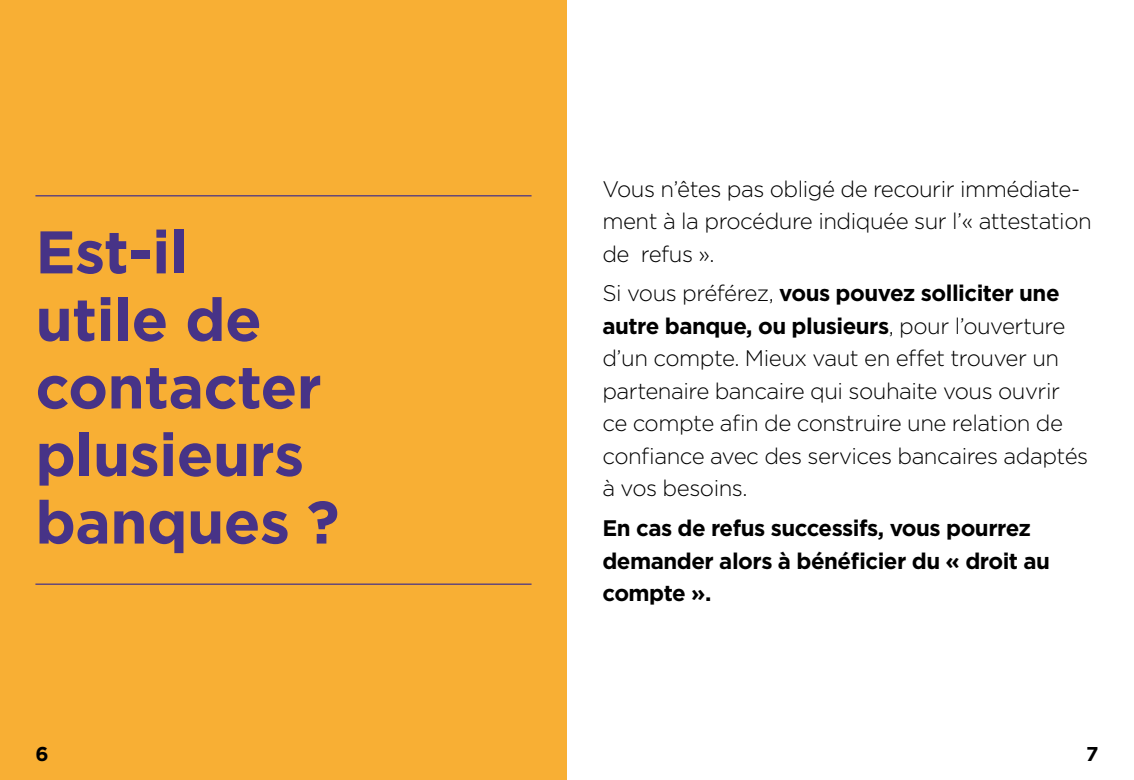
<style>
.page{position:relative;width:1134px;height:780px;background:#fff}
.page>*{position:absolute;margin:0;border:0;box-sizing:border-box;transform-origin:0 0}
.H1_-_chapitres{font:700 60px/67.5px "Gotham";letter-spacing:-.01em;color:#473387}
.Texte{font:300 22.5px/32.5px "Gotham";letter-spacing:-.02em;color:#000}
.Texte-2{font:700 22.5px/32.5px "Gotham";letter-spacing:-.02em;color:#000}
.t1{font:700 20px "Gotham";color:#000}
.s1{font-weight:700}
</style>
<div class="page">
<div style="left:0;top:0;width:567px;height:780px;background:#f8af34"></div>
<hr style="left:35px;top:583px;width:496px;height:1px;background:#473387">
<hr style="left:35px;top:195px;width:496px;height:1px;background:#473387">
<h1 class="H1_-_chapitres" style="left:35px;top:218px;width:306px">Est-il<br>utile de contacter plusieurs banques ?</h1>
<p class="Texte" style="left:602px;top:172px;width:491px">Vous n’êtes pas obligé de recourir immédiate&shy;ment à la procédure indiquée sur l’« attestation de refus ».</p>
<p class="Texte" style="left:602px;top:276px;width:487px">Si vous préférez, <span class="s1">vous pouvez solliciter une autre banque, ou plusieurs</span>, pour l’ouverture d’un compte. Mieux vaut en effet trouver un partenaire bancaire qui souhaite vous ouvrir ce compte afin de construire une relation de confiance avec des services bancaires adaptés à vos besoins.</p>
<p class="Texte-2" style="left:602px;top:512px;width:449px">En cas de refus successifs, vous pourrez demander alors à bénéficier du « droit au compte ».</p>
<p class="t1" style="left:35px;top:740px;width:15px">6</p>
<p class="t1" style="left:1086px;top:740px;width:14px">7</p>
</div>
